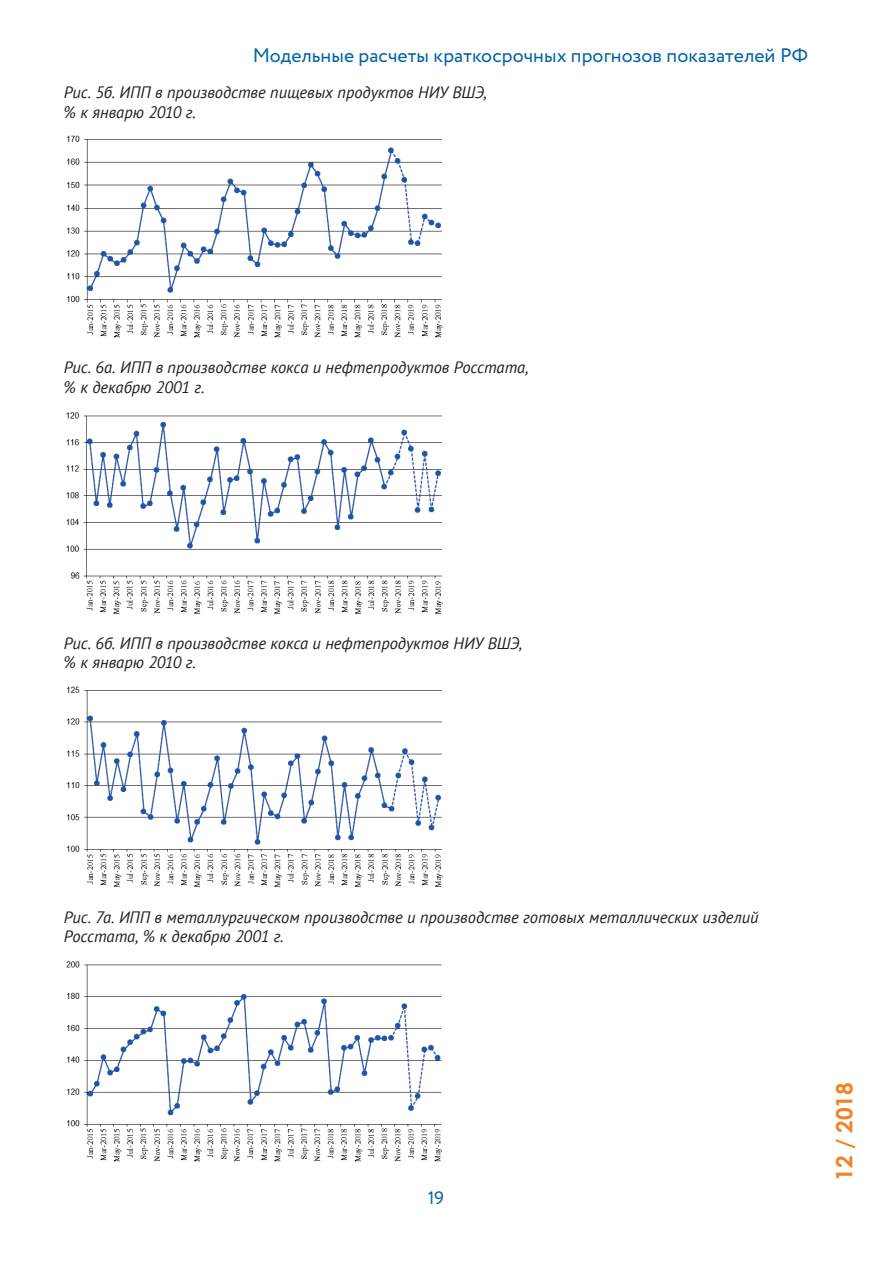
<style>
.page{position:relative;width:893px;height:1263px;background:#fff}
.page>*{position:absolute;margin:0;border:0;box-sizing:border-box;transform-origin:0 0}
.t1{font:700 22.5px "Century Gothic";color:#f58220}
.t2{font:19.5px "Circe";letter-spacing:.005em;color:#0163a3}
.t3{font:18px "Circe";color:#0163a3}
.t4{font:italic 16.5px/19.8px "PT Sans";letter-spacing:-.005em;color:#231f20}
</style>
<div class="page">
<img style="left:67px;top:135px;width:376px;height:203px">
<img style="left:66px;top:412px;width:377px;height:203px">
<img style="left:67px;top:686px;width:376px;height:202px">
<img style="left:66px;top:961px;width:376px;height:201px">
<p class="t2" style="left:253px;top:43px;width:557px">Модельные расчеты краткосрочных прогнозов показателей РФ</p>
<p class="t4" style="left:64px;top:82px;width:425px">Рис. 5б. ИПП в производстве пищевых продуктов НИУ ВШЭ, % к январю 2010 г.</p>
<p class="t4" style="left:64px;top:357px;width:466px">Рис. 6а. ИПП в производстве кокса и нефтепродуктов Росстата, % к декабрю 2001 г.</p>
<p class="t4" style="left:64px;top:633px;width:460px">Рис. 6б. ИПП в производстве кокса и нефтепродуктов НИУ ВШЭ, % к январю 2010 г.</p>
<p class="t4" style="left:64px;top:906px;width:696px">Рис. 7а. ИПП в металлургическом производстве и производстве готовых металлических изделий<br>Росстата, % к декабрю 2001 г.</p>
<p class="t3" style="left:428px;top:1186px;width:18px">19</p>
<h1 class="t1" style="left:827px;top:1181px;width:100px;rotate:-90deg">12 / 2018</h1>
</div>
